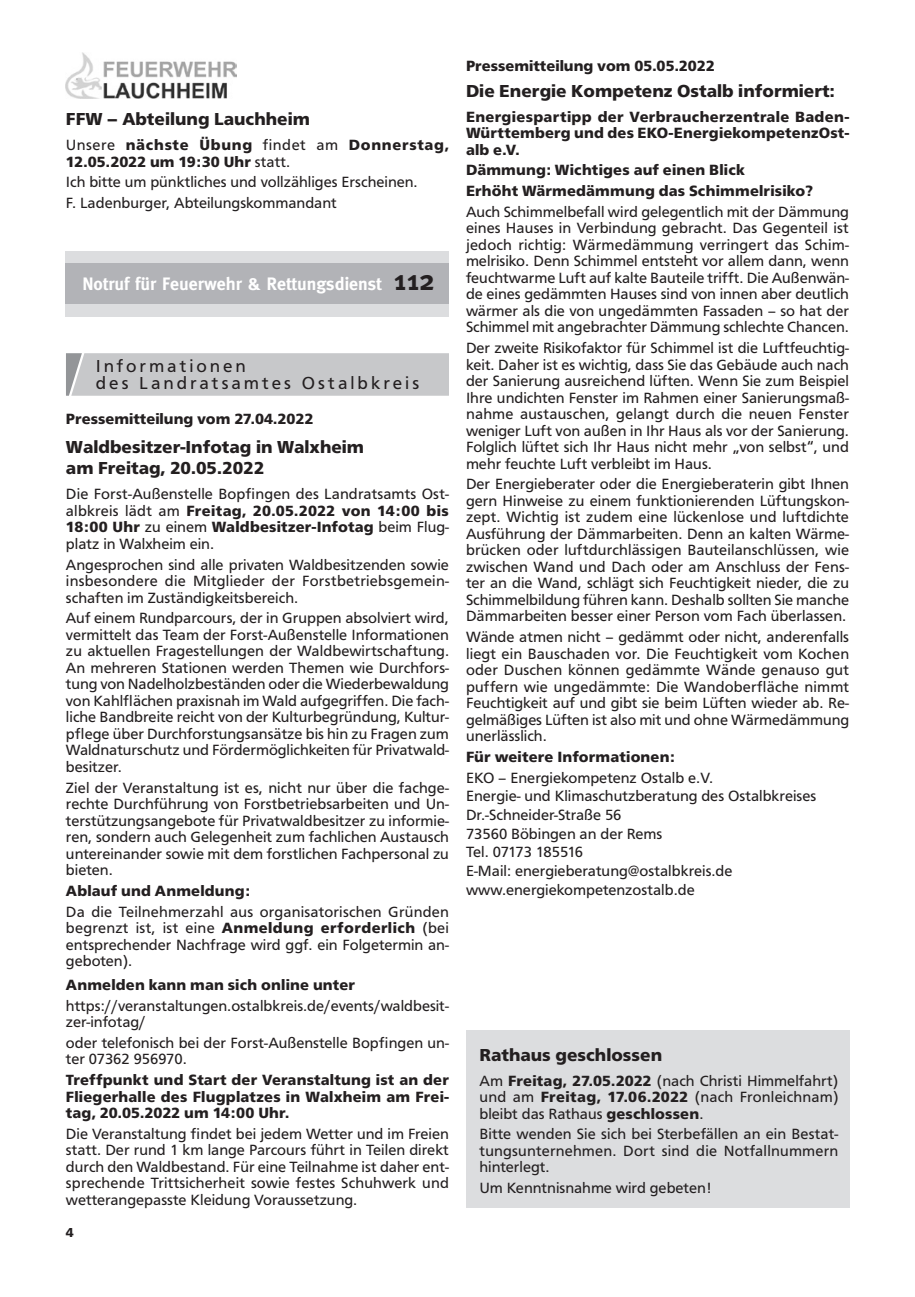
<style>
.page{position:relative;width:915px;height:1297px;background:#fff}
.page>*{position:absolute;margin:0;border:0;box-sizing:border-box;transform-origin:0 0}
.Zwischentitel_12p{font:700 18px/21px "Frutus T";color:#231f20}
.t1{font:18px/17.2px "Frutus T";letter-spacing:.165em;color:#231f20}
.Zwischentitel_12p-2{font:700 18px "Meta";color:#fff}
.t2{font:18px "Frutus T";letter-spacing:.165em;color:#231f20;scale:.96 1}
.Grundtext__GT{font:15.3px/16.5px "Frutus T";color:#231f20;text-align:justify}
.Grundtext__GT-2{font:700 15.3px/16.5px "Frutus T";letter-spacing:.01em;color:#231f20;text-align:justify}
.Grundtext__GT-3{font:700 15.3px/16.5px "Frutus T";letter-spacing:.04em;color:#231f20}
.Zwischentitel{font:700 15.3px "Frutus T";color:#231f20}
.Grundtext__GT-4{font:15.3px "Frutus T";letter-spacing:-.04em;color:#231f20}
.t3{font:700 13.5px "Frutus T";color:#231f20}
.s1{font-weight:400}
.s2{font-size:28.5px;color:#231f20}
.s3{font-weight:700}
</style>
<div class="page">
<div style="left:466px;top:1030px;width:382px;height:178px;background:#dcdddf"></div>
<svg style="left:66px;top:353px;width:383px;height:43px;background:#c6c7c9"></svg>
<div style="left:88px;top:365px;width:356px;height:21px;background:#c7c8ca"></div>
<img style="left:66px;top:52px;width:170px;height:47px">
<div style="left:66px;top:251px;width:383px;height:66px;background:#dcdddf"></div>
<div style="left:66px;top:264px;width:383px;height:40px;background:#b2b3b7"></div>
<p class="Zwischentitel_12p" style="left:66px;top:108px;width:245px">FFW – Abteilung Lauchheim</p>
<p class="Grundtext__GT-3" style="left:66px;top:137px;width:384px"><span class="s1">Unsere</span> nächste Übung <span class="s1">findet am</span> Donnerstag,<br>12.05.2022 um 19:30 Uhr <span class="s1">statt.</span></p>
<p class="Grundtext__GT" style="left:66px;top:174px;width:353px">Ich bitte um pünktliches und vollzähliges Erscheinen.</p>
<p class="Grundtext__GT" style="left:66px;top:195px;width:272px">F. Ladenburger, Abteilungskommandant</p>
<p class="Zwischentitel_12p-2" style="left:82px;top:273px;width:353px">Notruf für Feuerwehr &amp; Rettungsdienst <span class="s2">112</span></p>
<p class="t1" style="left:96px;top:357px;width:325px">Informationen<br>des Landratsamtes Ostalbkreis</p>
<p class="Zwischentitel" style="left:66px;top:410px;width:249px">Pressemitteilung vom 27.04.2022</p>
<p class="Zwischentitel_12p" style="left:66px;top:437px;width:299px">Waldbesitzer-Infotag in Walxheim am Freitag, 20.05.2022</p>
<p class="Grundtext__GT" style="left:66px;top:486px;width:384px">Die Forst-Außenstelle Bopfingen des Landratsamts Ost&shy;albkreis lädt am <span class="s3">Freitag, 20.05.2022 von 14:00 bis 18:00 Uhr</span> zu einem <span class="s3">Waldbesitzer-Infotag</span> beim Flug&shy;platz in Walxheim ein.</p>
<p class="Grundtext__GT" style="left:66px;top:556px;width:384px">Angesprochen sind alle privaten Waldbesitzenden sowie insbesondere die Mitglieder der Forstbetriebsgemein&shy;schaften im Zuständigkeitsbereich.</p>
<p class="Grundtext__GT" style="left:66px;top:610px;width:384px">Auf einem Rundparcours, der in Gruppen absolviert wird, vermittelt das Team der Forst-Außenstelle Informationen zu aktuellen Fragestellungen der Waldbewirtschaftung.<br>An mehreren Stationen werden Themen wie Durchfors&shy;tung von Nadelholzbeständen oder die Wiederbewaldung von Kahlflächen praxisnah im Wald aufgegriffen. Die fach&shy;liche Bandbreite reicht von der Kulturbegründung, Kultur&shy;pflege über Durchforstungsansätze bis hin zu Fragen zum Waldnaturschutz und Fördermöglichkeiten für Privatwald&shy;besitzer.</p>
<p class="Grundtext__GT" style="left:66px;top:779px;width:384px">Ziel der Veranstaltung ist es, nicht nur über die fachge&shy;rechte Durchführung von Forstbetriebsarbeiten und Un&shy;terstützungsangebote für Privatwaldbesitzer zu informie&shy;ren, sondern auch Gelegenheit zum fachlichen Austausch untereinander sowie mit dem forstlichen Fachpersonal zu bieten.</p>
<p class="Grundtext__GT-2" style="left:66px;top:882px;width:185px">Ablauf und Anmeldung:</p>
<p class="Grundtext__GT" style="left:66px;top:903px;width:384px">Da die Teilnehmerzahl aus organisatorischen Gründen begrenzt ist, ist eine <span class="s3">Anmeldung erforderlich</span> (bei entsprechender Nachfrage wird ggf. ein Folgetermin an&shy;geboten).</p>
<p class="Grundtext__GT-2" style="left:66px;top:976px;width:291px">Anmelden kann man sich online unter</p>
<p class="Grundtext__GT" style="left:66px;top:997px;width:384px">https://veranstaltungen.ostalbkreis.de/events/waldbesit&shy;zer-infotag/</p>
<p class="Grundtext__GT" style="left:66px;top:1034px;width:384px">oder telefonisch bei der Forst-Außenstelle Bopfingen un&shy;ter 07362 956970.</p>
<p class="Grundtext__GT-2" style="left:66px;top:1071px;width:384px">Treffpunkt und Start der Veranstaltung ist an der Fliegerhalle des Flugplatzes in Walxheim am Frei&shy;tag, 20.05.2022 um 14:00 Uhr.</p>
<p class="Grundtext__GT" style="left:66px;top:1125px;width:384px">Die Veranstaltung findet bei jedem Wetter und im Freien statt. Der rund 1 km lange Parcours führt in Teilen direkt durch den Waldbestand. Für eine Teilnahme ist daher ent&shy;sprechende Trittsicherheit sowie festes Schuhwerk und wetterangepasste Kleidung Voraussetzung.</p>
<p class="t2" style="left:96px;top:364px;width:242px">Aus dem Gemeinderat</p>
<p class="t3" style="left:66px;top:1225px;width:9px">4</p>
<p class="Zwischentitel" style="left:466px;top:57px;width:250px">Pressemitteilung vom 05.05.2022</p>
<p class="Zwischentitel_12p" style="left:466px;top:80px;width:370px">Die Energie Kompetenz Ostalb informiert:</p>
<p class="Grundtext__GT-2" style="left:466px;top:108px;width:384px">Energiespartipp der Verbraucherzentrale Baden-Württemberg und des EKO-EnergiekompetenzOst&shy;alb e.V.</p>
<p class="Grundtext__GT-2" style="left:466px;top:162px;width:280px">Dämmung: Wichtiges auf einen Blick</p>
<p class="Grundtext__GT-2" style="left:466px;top:183px;width:348px">Erhöht Wärmedämmung das Schimmelrisiko?</p>
<p class="Grundtext__GT" style="left:466px;top:203px;width:384px">Auch Schimmelbefall wird gelegentlich mit der Dämmung eines Hauses in Verbindung gebracht. Das Gegenteil ist jedoch richtig: Wärmedämmung verringert das Schim&shy;melrisiko. Denn Schimmel entsteht vor allem dann, wenn feuchtwarme Luft auf kalte Bauteile trifft. Die Außenwän&shy;de eines gedämmten Hauses sind von innen aber deutlich wärmer als die von ungedämmten Fassaden – so hat der Schimmel mit angebrachter Dämmung schlechte Chancen.</p>
<p class="Grundtext__GT" style="left:466px;top:340px;width:384px">Der zweite Risikofaktor für Schimmel ist die Luftfeuchtig&shy;keit. Daher ist es wichtig, dass Sie das Gebäude auch nach der Sanierung ausreichend lüften. Wenn Sie zum Beispiel Ihre undichten Fenster im Rahmen einer Sanierungsmaß&shy;nahme austauschen, gelangt durch die neuen Fenster weniger Luft von außen in Ihr Haus als vor der Sanierung.<br>Folglich lüftet sich Ihr Haus nicht mehr „von selbst“, und mehr feuchte Luft verbleibt im Haus.</p>
<p class="Grundtext__GT" style="left:466px;top:476px;width:384px">Der Energieberater oder die Energieberaterin gibt Ihnen gern Hinweise zu einem funktionierenden Lüftungskon&shy;zept. Wichtig ist zudem eine lückenlose und luftdichte Ausführung der Dämmarbeiten. Denn an kalten Wärme&shy;brücken oder luftdurchlässigen Bauteilanschlüssen, wie zwischen Wand und Dach oder am Anschluss der Fens&shy;ter an die Wand, schlägt sich Feuchtigkeit nieder, die zu Schimmelbildung führen kann. Deshalb sollten Sie manche Dämmarbeiten besser einer Person vom Fach überlassen.</p>
<p class="Grundtext__GT" style="left:466px;top:629px;width:384px">Wände atmen nicht – gedämmt oder nicht, anderenfalls liegt ein Bauschaden vor. Die Feuchtigkeit vom Kochen oder Duschen können gedämmte Wände genauso gut puffern wie ungedämmte: Die Wandoberfläche nimmt Feuchtigkeit auf und gibt sie beim Lüften wieder ab. Re&shy;gelmäßiges Lüften ist also mit und ohne Wärmedämmung unerlässlich.</p>
<p class="Grundtext__GT-2" style="left:466px;top:748px;width:210px">Für weitere Informationen:</p>
<p class="Grundtext__GT" style="left:466px;top:769px;width:248px">EKO – Energiekompetenz Ostalb e.V.</p>
<p class="Grundtext__GT" style="left:466px;top:788px;width:351px">Energie- und Klimaschutzberatung des Ostalbkreises</p>
<p class="Grundtext__GT" style="left:466px;top:806px;width:157px">Dr.-Schneider-Straße 56</p>
<p class="Grundtext__GT" style="left:466px;top:825px;width:198px">73560 Böbingen an der Rems</p>
<p class="Grundtext__GT-4" style="left:466px;top:843px;width:119px">Tel. 07173 185516</p>
<p class="Grundtext__GT" style="left:466px;top:862px;width:268px">E-Mail: energieberatung@ostalbkreis.de</p>
<p class="Grundtext__GT" style="left:466px;top:881px;width:230px">www.energiekompetenzostalb.de</p>
<p class="Zwischentitel_12p" style="left:479px;top:1044px;width:184px">Rathaus geschlossen</p>
<p class="Grundtext__GT" style="left:479px;top:1072px;width:360px">Am <span class="s3">Freitag, 27.05.2022</span> (nach Christi Himmelfahrt) und am <span class="s3">Freitag, 17.06.2022</span> (nach Fronleichnam) bleibt das Rathaus <span class="s3">geschlossen</span>.</p>
<p class="Grundtext__GT" style="left:479px;top:1126px;width:360px">Bitte wenden Sie sich bei Sterbefällen an ein Bestat&shy;tungsunternehmen. Dort sind die Notfallnummern hinterlegt.</p>
<p class="Grundtext__GT" style="left:479px;top:1180px;width:234px">Um Kenntnisnahme wird gebeten!</p>
</div>
